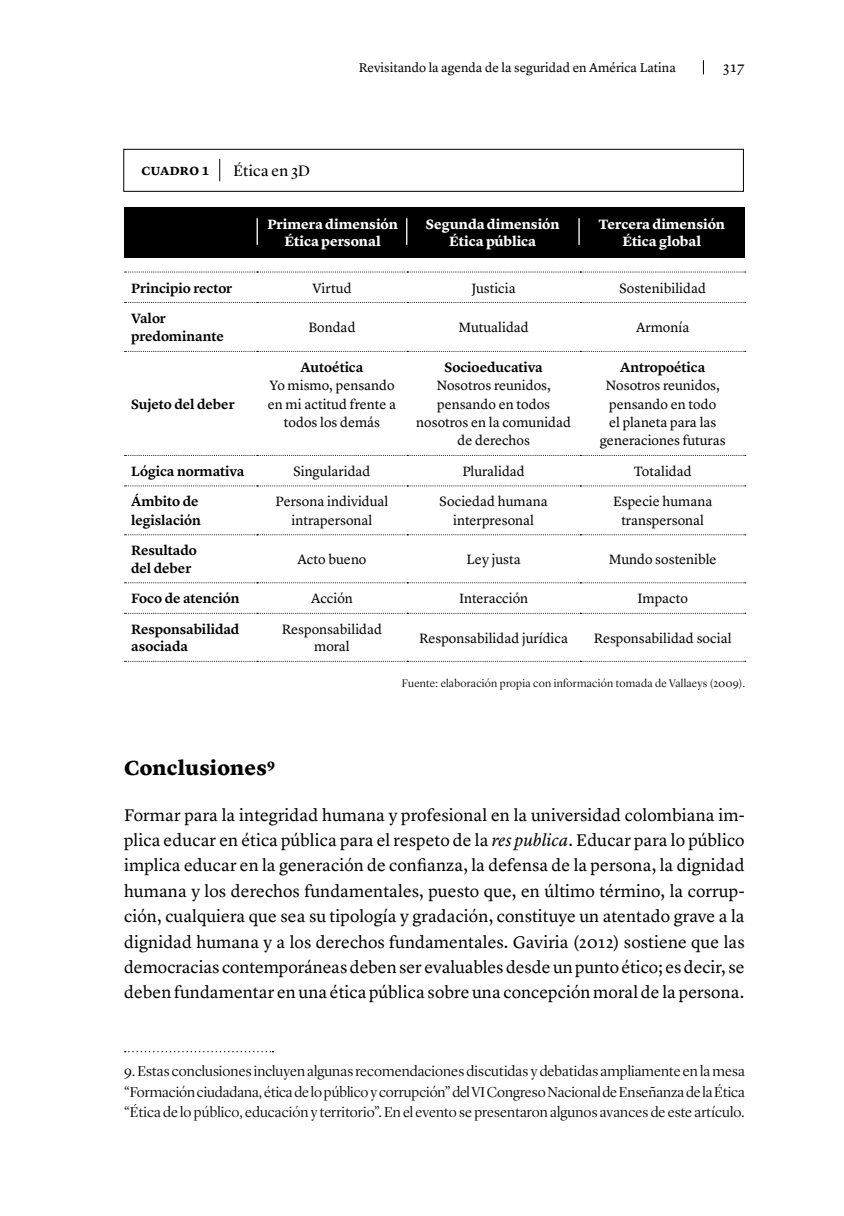
<style>
.page{position:relative;width:844px;height:1216px;background:#fff}
.page>*{position:absolute;margin:0;border:0;box-sizing:border-box;transform-origin:0 0}
.t1{font:900 21px "Lyon Text";letter-spacing:.01em;color:#000}
.t2{font:17.5px/25.4px "Lyon Text";letter-spacing:.005em;color:#000;text-align:justify}
.t3{font:15.75px "Lyon Display";letter-spacing:.02em;color:#000}
.t4{font:300 14.88px/20.1px "Lyon Display";letter-spacing:.01em;color:#000;text-align:justify}
.t5{font:14.88px "Lyon Text";color:#000}
.t6{font:14px/18.4px "Lyon Text";color:#000;text-align:center}
.t7{font:600 14px/18.4px "Lyon Text";letter-spacing:-.005em;color:#000}
.t8{font:700 14px/17.5px "Lyon Text";color:#fff;text-align:center}
.t9{font:13.12px "Lyon Text";color:#000}
.t10{font:700 12.25px "Lyon Text";letter-spacing:.02em;color:#000}
.t11{font:300 11.38px "Lyon Display";letter-spacing:.025em;color:#000}
.s1{font-style:italic}
</style>
<div class="page">
<svg style="left:703px;top:60px;width:1px;height:14px"></svg>
<svg style="left:125px;top:1051px;width:148px;height:1px"></svg>
<svg style="left:124px;top:271px;width:621px;height:1px"></svg>
<svg style="left:124px;top:302px;width:621px;height:1px"></svg>
<svg style="left:124px;top:351px;width:621px;height:1px"></svg>
<svg style="left:124px;top:455px;width:621px;height:1px"></svg>
<svg style="left:124px;top:485px;width:621px;height:1px"></svg>
<svg style="left:124px;top:534px;width:621px;height:1px"></svg>
<svg style="left:124px;top:582px;width:621px;height:1px"></svg>
<svg style="left:124px;top:613px;width:621px;height:1px"></svg>
<svg style="left:124px;top:661px;width:621px;height:1px"></svg>
<div style="left:124px;top:207px;width:620px;height:51px;background:#000"></div>
<svg style="left:406px;top:218px;width:1px;height:27px"></svg>
<svg style="left:578px;top:218px;width:1px;height:27px"></svg>
<hr style="left:256px;top:218px;width:2px;height:27px;background:#fff">
<div style="left:123px;top:149px;width:620px;height:43px;border:1px solid #000"></div>
<svg style="left:219px;top:159px;width:1px;height:22px"></svg>
<p class="t10" style="left:141px;top:161px;width:69px">CUADRO 1</p>
<p class="t3" style="left:233px;top:159px;width:78px">Ética en 3D</p>
<p class="t9" style="left:359px;top:58px;width:318px">Revisitando la agenda de la seguridad en América Latina</p>
<p class="t5" style="left:723px;top:55px;width:23px">317</p>
<p class="t8" style="left:267px;top:214px;width:132px">Primera dimensión<br>Ética personal</p>
<p class="t8" style="left:426px;top:214px;width:135px">Segunda dimensión<br>Ética pública</p>
<p class="t8" style="left:598px;top:214px;width:128px">Tercera dimensión<br>Ética global</p>
<p class="t7" style="left:131px;top:277px;width:103px">Principio rector</p>
<p class="t6" style="left:312px;top:277px;width:41px">Virtud</p>
<p class="t6" style="left:471px;top:277px;width:46px">Justicia</p>
<p class="t6" style="left:619px;top:277px;width:88px">Sostenibilidad</p>
<p class="t7" style="left:131px;top:308px;width:94px">Valor predominante</p>
<p class="t6" style="left:308px;top:317px;width:49px">Bondad</p>
<p class="t6" style="left:458px;top:317px;width:72px">Mutualidad</p>
<p class="t6" style="left:636px;top:317px;width:55px">Armonía</p>
<p class="t7" style="left:131px;top:394px;width:105px">Sujeto del deber</p>
<p class="t7" style="left:300px;top:357px;width:64px">Autoética</p>
<p class="t6" style="left:268px;top:375px;width:130px">Yo mismo, pensando en mi actitud frente a todos los demás</p>
<p class="t7" style="left:444px;top:357px;width:100px">Socioeducativa</p>
<p class="t6" style="left:416px;top:375px;width:156px">Nosotros reunidos, pensando en todos nosotros en la comunidad de derechos</p>
<p class="t7" style="left:620px;top:357px;width:87px">Antropoética</p>
<p class="t6" style="left:599px;top:375px;width:127px">Nosotros reunidos, pensando en todo<br>el planeta para las generaciones futuras</p>
<p class="t7" style="left:131px;top:461px;width:115px">Lógica normativa</p>
<p class="t6" style="left:293px;top:461px;width:78px">Singularidad</p>
<p class="t6" style="left:462px;top:461px;width:64px">Pluralidad</p>
<p class="t6" style="left:633px;top:461px;width:60px">Totalidad</p>
<p class="t7" style="left:131px;top:491px;width:71px">Ámbito de legislación</p>
<p class="t6" style="left:275px;top:491px;width:114px">Persona individual intrapersonal</p>
<p class="t6" style="left:439px;top:491px;width:110px">Sociedad humana interpresonal</p>
<p class="t6" style="left:613px;top:491px;width:101px">Especie humana transpersonal</p>
<p class="t7" style="left:131px;top:540px;width:67px;line-height:17.5px">Resultado del deber</p>
<p class="t6" style="left:297px;top:549px;width:70px">Acto bueno</p>
<p class="t6" style="left:466px;top:549px;width:56px">Ley justa</p>
<p class="t6" style="left:608px;top:549px;width:109px">Mundo sostenible</p>
<p class="t7" style="left:131px;top:588px;width:110px">Foco de atención</p>
<p class="t6" style="left:311px;top:588px;width:43px">Acción</p>
<p class="t6" style="left:459px;top:588px;width:71px">Interacción</p>
<p class="t6" style="left:637px;top:588px;width:52px">Impacto</p>
<p class="t7" style="left:131px;top:619px;width:110px;line-height:17.5px">Responsabilidad asociada</p>
<p class="t6" style="left:282px;top:619px;width:102px;line-height:17.5px">Responsabilidad moral</p>
<p class="t6" style="left:419px;top:627px;width:150px">Responsabilidad jurídica</p>
<p class="t6" style="left:593px;top:627px;width:139px">Responsabilidad social</p>
<p class="t11" style="left:402px;top:675px;width:345px">Fuente: elaboración propia con información tomada de Vallaeys (2009).</p>
<p class="t1" style="left:124px;top:751px;width:152px">Conclusiones<sup>9</sup></p>
<p class="t2" style="left:124px;top:800px;width:622px">Formar para la integridad humana y profesional en la universidad colombiana im&shy;plica educar en ética pública para el respeto de la <span class="s1">res publica</span>. Educar para lo público implica educar en la generación de confianza, la defensa de la persona, la dignidad humana y los derechos fundamentales, puesto que, en último término, la corrup&shy;ción, cualquiera que sea su tipología y gradación, constituye un atentado grave a la dignidad humana y a los derechos fundamentales. Gaviria (2012) sostiene que las democracias contemporáneas deben ser evaluables desde un punto ético; es decir, se deben fundamentar en una ética pública sobre una concepción moral de la persona.</p>
<p class="t4" style="left:124px;top:1060px;width:622px">9. Estas conclusiones incluyen algunas recomendaciones discutidas y debatidas ampliamente en la mesa “Formación ciudadana, ética de lo público y corrupción” del VI Congreso Nacional de Enseñanza de la Ética “Ética de lo público, educación y territorio”. En el evento se presentaron algunos avances de este artículo.</p>
</div>
